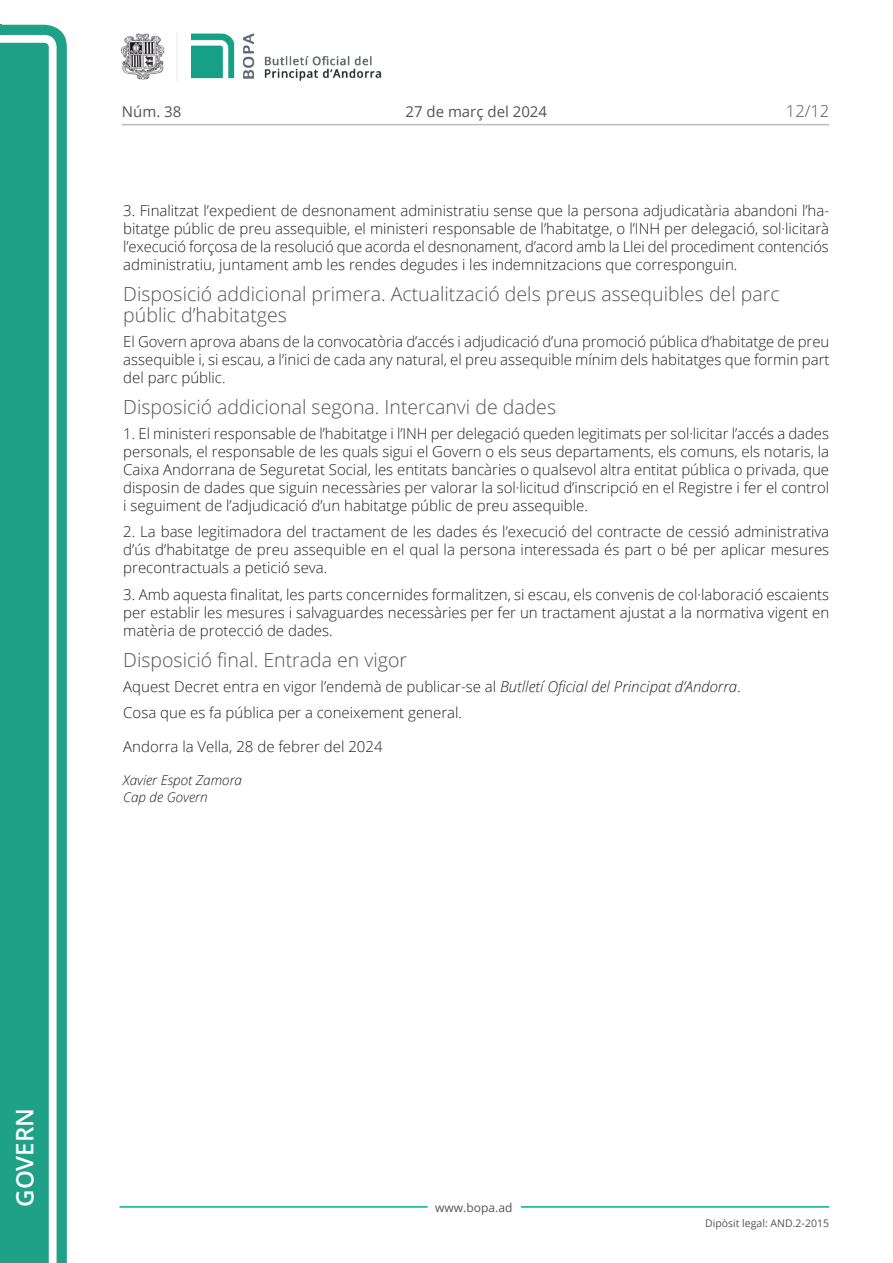
<style>
.page{position:relative;width:893px;height:1263px;background:#fff}
.page>*{position:absolute;margin:0;border:0;box-sizing:border-box;transform-origin:0 0}
.t1{font:600 24px "Open Sans";color:#fff}
.Titol_5{font:300 19.5px/21px "Open Sans";color:#545454}
.t2{font:300 16.5px "Open Sans";color:#545454}
.Body_text{font:300 15px/18px "Open Sans";color:#231f20;text-align:justify}
.Data{font:300 15px "Open Sans";color:#231f20}
.t3{font:15px "Open Sans";color:#545454}
.signatura{font:italic 300 13.5px/16.5px "Open Sans";color:#231f20}
.t4{font:12px "Open Sans";color:#545454}
.t5{font:10.5px "Open Sans";color:#545454}
.s1{font-style:italic}
</style>
<div class="page">
<svg style="left:0;top:25px;width:67px;height:1238px;fill:#1ea187"></svg>
<div style="left:0;top:43px;width:49px;height:1220px;background:#1ea187"></div>
<img style="left:122px;top:32px;width:260px;height:49px">
<hr style="left:119px;top:1206px;width:309px;height:2px;background:#00ae91">
<hr style="left:521px;top:1206px;width:308px;height:2px;background:#00ae91">
<hr style="left:122px;top:124px;width:707px;height:1px;background:#bcbdc0">
<p class="t3" style="left:122px;top:102px;width:61px">Núm. 38</p>
<p class="t3" style="left:405px;top:102px;width:143px">27 de març del 2024</p>
<p class="t2" style="left:786px;top:100px;width:45px">12/12</p>
<p class="Body_text" style="left:123px;top:201px;width:707px">3. Finalitzat l’expedient de desnonament administratiu sense que la persona adjudicatària abandoni l’ha&shy;bitatge públic de preu assequible, el ministeri responsable de l’habitatge, o l’INH per delegació, sol·licitarà l’execució forçosa de la resolució que acorda el desnonament, d’acord amb la Llei del procediment contenciós administratiu, juntament amb les rendes degudes i les indemnitzacions que corresponguin.</p>
<p class="Titol_5" style="left:123px;top:282px;width:658px">Disposició addicional primera. Actualització dels preus assequibles del parc públic d’habitatges</p>
<p class="Body_text" style="left:123px;top:332px;width:708px">El Govern aprova abans de la convocatòria d’accés i adjudicació d’una promoció pública d’habitatge de preu assequible i, si escau, a l’inici de cada any natural, el preu assequible mínim dels habitatges que formin part del parc públic.</p>
<p class="Titol_5" style="left:123px;top:395px;width:434px">Disposició addicional segona. Intercanvi de dades</p>
<p class="Body_text" style="left:123px;top:424px;width:707px">1. El ministeri responsable de l’habitatge i l’INH per delegació queden legitimats per sol·licitar l’accés a dades personals, el responsable de les quals sigui el Govern o els seus departaments, els comuns, els notaris, la Caixa Andorrana de Seguretat Social, les entitats bancàries o qualsevol altra entitat pública o privada, que disposin de dades que siguin necessàries per valorar la sol·licitud d’inscripció en el Registre i fer el control i seguiment de l’adjudicació d’un habitatge públic de preu assequible.</p>
<p class="Body_text" style="left:123px;top:522px;width:707px">2. La base legitimadora del tractament de les dades és l’execució del contracte de cessió administrativa d’ús d’habitatge de preu assequible en el qual la persona interessada és part o bé per aplicar mesures precontractuals a petició seva.</p>
<p class="Body_text" style="left:123px;top:585px;width:707px">3. Amb aquesta finalitat, les parts concernides formalitzen, si escau, els convenis de col·laboració escaients per establir les mesures i salvaguardes necessàries per fer un tractament ajustat a la normativa vigent en matèria de protecció de dades.</p>
<p class="Titol_5" style="left:123px;top:649px;width:285px">Disposició final. Entrada en vigor</p>
<p class="Body_text" style="left:123px;top:677px;width:619px">Aquest Decret entra en vigor l’endemà de publicar-se al <span class="s1">Butlletí Oficial del Principat d’Andorra</span>.</p>
<p class="Body_text" style="left:123px;top:703px;width:340px">Cosa que es fa pública per a coneixement general.</p>
<p class="Data" style="left:123px;top:736px;width:261px">Andorra la Vella, 28 de febrer del 2024</p>
<p class="signatura" style="left:123px;top:772px;width:120px">Xavier Espot Zamora<br>Cap de Govern</p>
<h1 class="t1" style="left:8px;top:1207px;width:100px;rotate:-90deg">Govern</h1>
<p class="t4" style="left:435px;top:1199px;width:79px">www.bopa.ad</p>
<p class="t5" style="left:705px;top:1216px;width:125px">Dipòsit legal: AND.2-2015</p>
</div>
